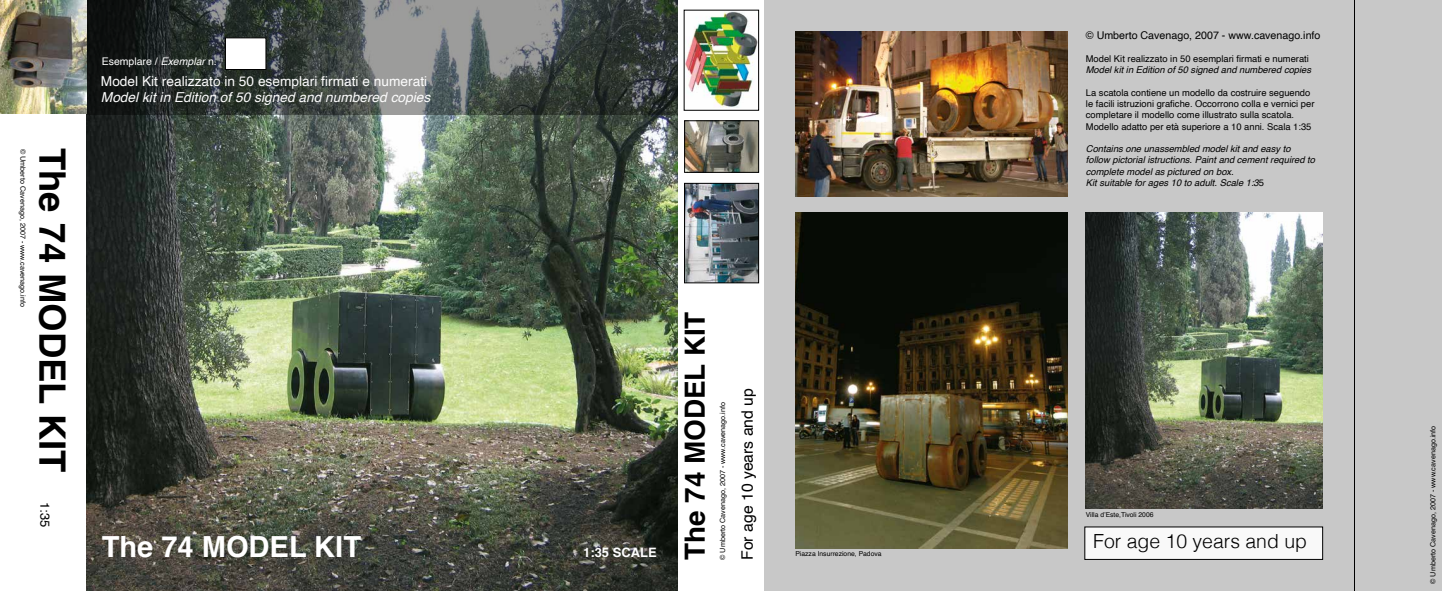
<style>
.page{position:relative;width:1442px;height:591px;background:#fff}
.page>*{position:absolute;margin:0;border:0;box-sizing:border-box;transform-origin:0 0}
.t1{font:700 36.31px "Helvetica";color:#000}
.t2{font:700 29.05px "Helvetica";color:#fff}
.t3{font:700 27.82px "Helvetica";color:#000}
.t4{font:300 19.43px "Helvetica";color:#000}
.t5{font:15.75px "Helvetica";color:#000}
.t6{font:13.74px "Helvetica";color:#fcfcfc}
.t7{font:italic 13.74px "Helvetica";color:#fcfcfc}
.t8{font:700 12.95px "Helvetica";color:#fff}
.t9{font:12.95px "Helvetica";color:#000}
.t10{font:10.67px "Helvetica";color:#000}
.t11{font:10.5px "Helvetica";color:#fff}
.t12{font:9.36px/11.2px "Helvetica";color:#000}
.t13{font:italic 9.36px/11.2px "Helvetica";color:#000}
.t14{font:7.17px "Helvetica";color:#000}
.t15{font:6.74px "Helvetica";color:#000}
.s1{font-style:italic}
.s2{font-style:normal}
</style>
<div class="page">
<div style="left:764px;top:0;width:677px;height:590px;background:#c8c8c8"></div>
<img style="left:87px;top:115px;width:590px;height:475px">
<img style="left:1085px;top:213px;width:237px;height:295px">
<svg style="left:87px;top:0;width:590px;height:115px;background:#484e4c"></svg>
<div style="left:225px;top:38px;width:41px;height:32px;background:#fff;border:1px solid #000"></div>
<img style="left:0;top:0;width:87px;height:113px">
<img style="left:686px;top:122px;width:70px;height:48px">
<div style="left:684px;top:120px;width:74px;height:52px;border:1px solid #000"></div>
<img style="left:795px;top:213px;width:272px;height:335px">
<img style="left:686px;top:185px;width:70px;height:96px">
<div style="left:684px;top:183px;width:74px;height:100px;border:1px solid #000"></div>
<img style="left:685px;top:12px;width:71px;height:95px">
<img style="left:795px;top:31px;width:272px;height:166px">
<div style="left:1084px;top:526px;width:238px;height:33px;background:#f9f9f9"></div>
<p class="t14" style="left:29px;top:149px;width:159px;rotate:90deg">© Umberto Cavenago, 2007 - www.cavenago.info</p>
<h1 class="t1" style="left:75px;top:148px;width:326px;rotate:90deg">The 74 MODEL KIT</h1>
<h3 class="t9" style="left:55px;top:501px;width:27px;rotate:90deg">1:35</h3>
<p class="t11" style="left:102px;top:53px;width:116px">Esemplare / <span class="s1">Exemplar</span> n.</p>
<h3 class="t6" style="left:101px;top:70px;width:328px">Model Kit realizzato in 50 esemplari firmati e numerati</h3>
<h3 class="t7" style="left:101px;top:86px;width:331px">Model kit in Edition of 50 signed and numbered copies</h3>
<h2 class="t2" style="left:102px;top:529px;width:261px">The 74 MODEL KIT</h2>
<h3 class="t8" style="left:583px;top:544px;width:75px">1:35 SCALE</h3>
<h3 class="t3" style="left:678px;top:559px;width:250px;rotate:-90deg">The 74 MODEL KIT</h3>
<p class="t14" style="left:717px;top:559px;width:159px;rotate:-90deg">© Umberto Cavenago, 2007 - www.cavenago.info</p>
<h3 class="t5" style="left:735px;top:559px;width:173px;rotate:-90deg">For age 10 years and up</h3>
<p class="t15" style="left:795px;top:548px;width:88px">Piazza Insurrezione, Padova</p>
<p class="t10" style="left:1085px;top:27px;width:236px">© Umberto Cavenago, 2007 - www.cavenago.info</p>
<p class="t12" style="left:1085px;top:53px;width:225px">Model Kit realizzato in 50 esemplari firmati e numerati</p>
<p class="t13" style="left:1085px;top:64px;width:227px">Model kit in Edition of 50 signed and numbered copies</p>
<p class="t12" style="left:1085px;top:87px;width:230px">La scatola contiene un modello da costruire seguendo le facili istruzioni grafiche. Occorrono colla e vernici per completare il modello come illustrato sulla scatola.<br>Modello adatto per età superiore a 10 anni. Scala 1:35</p>
<p class="t13" style="left:1085px;top:143px;width:230px">Contains one unassembled model kit and easy to follow pictorial istructions. Paint and cement required to complete model as pictured on box.<br>Kit suitable for ages 10 to adult. Scale 1:3<span class="s2">5</span></p>
<p class="t15" style="left:1085px;top:509px;width:69px">Villa d’Este,Tivoli 2006</p>
<h3 class="t4" style="left:1093px;top:523px;width:215px">For age 10 years and up</h3>
<p class="t14" style="left:1427px;top:583px;width:159px;rotate:-90deg">© Umberto Cavenago, 2007 - www.cavenago.info</p>
</div>
